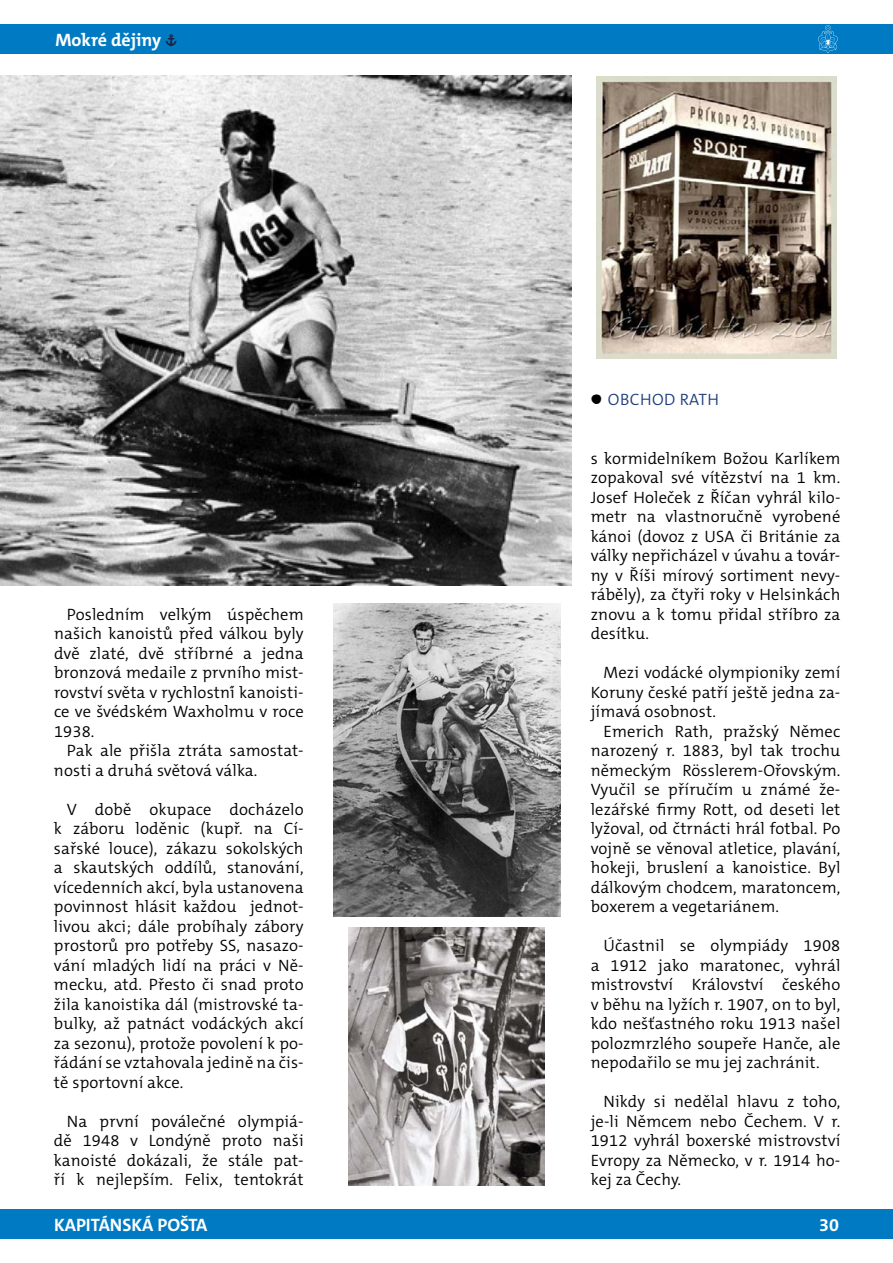
<style>
.page{position:relative;width:893px;height:1263px;background:#fff}
.page>*{position:absolute;margin:0;border:0;box-sizing:border-box;transform-origin:0 0}
.t1{font:700 18px "The Mix C5";color:#fff}
.t2{font:300 16.5px/19.5px "The Mix C5";letter-spacing:.01em;color:#000;text-align:justify}
.t3{font:300 16.5px "The Mix C5";letter-spacing:.03em;color:#1e3d78}
.s1{font-family:"SKAUT";font-size:16.5px;color:#1d2343}
.s2{font-family:"SKAUT";font-weight:700;color:#000}
</style>
<div class="page">
<div style="left:0;top:1209px;width:893px;height:30px;background:#007bc3"></div>
<div style="left:0;top:24px;width:893px;height:30px;background:#007bc3"></div>
<svg style="left:818px;top:25px;width:20px;height:28px"></svg>
<img style="left:596px;top:77px;width:240px;height:282px">
<img style="left:0;top:75px;width:572px;height:510px">
<img style="left:333px;top:604px;width:227px;height:312px">
<img style="left:349px;top:927px;width:195px;height:258px">
<p class="t1" style="left:55px;top:28px;width:123px">Mokré dějiny <span class="s1">»</span></p>
<p class="t2" style="left:54px;top:604px;width:251px;text-indent:13px">Posledním velkým úspěchem našich kanoistů před válkou byly dvě zlaté, dvě stříbrné a jedna bronzová medaile z prvního mist&shy;rovství světa v rychlostní́kanoisti&shy;ce ve švédském Waxholmu v roce 1938.</p>
<p class="t2" style="left:54px;top:741px;width:251px;text-indent:13px">Pak ale přišla ztráta samostat&shy;nosti a druhá světová válka.</p>
<p class="t2" style="left:54px;top:799px;width:251px;text-indent:13px">V době okupace docházelo k záboru loděnic (kupř. na Cí&shy;sařské louce), zákazu sokolských a skautských oddílů, stanování, vícedenních akcí, byla ustanovena povinnost hlásit každou jednot&shy;livou akci; dále probíhaly zábory prostorů pro potřeby SS, nasazo&shy;vání mladých lidí na práci v Ně&shy;mecku, atd. Přesto či snad proto žila kanoistika dál (mistrovské ta&shy;bulky, až patnáct vodáckých akcí za sezonu), protože povolení k po&shy;řádání se vztahovala jedině na čis&shy;tě sportovní akce.</p>
<p class="t2" style="left:54px;top:1111px;width:251px;text-indent:13px">Na první poválečné olympiá&shy;dě 1948 v Londýně proto naši kanoisté dokázali, že stále pat&shy;ří k nejlepším. Felix, tentokrát</p>
<p class="t3" style="left:591px;top:389px;width:130px"><span class="s2">¶</span> OBCHOD RATH</p>
<p class="t2" style="left:591px;top:448px;width:251px">s kormidelníkem Božou Karlíkem zopakoval své vítězství na 1 km.<br>Josef Holeček z Říčan vyhrál kilo&shy;metr na vlastnoručně vyrobené kánoi (dovoz z USA či Británie za války nepřicházel v úvahu a továr&shy;ny v Říši mírový sortiment nevy&shy;ráběly), za čtyři roky v Helsinkách znovu a k tomu přidal stříbro za desítku.</p>
<p class="t2" style="left:591px;top:663px;width:251px;text-indent:13px">Mezi vodácké olympioniky zemí Koruny české patří ještě jedna za&shy;jímavá osobnost.</p>
<p class="t2" style="left:591px;top:721px;width:251px;text-indent:13px">Emerich Rath, pražský Němec narozený r. 1883, byl tak trochu německým Rösslerem-Ořovským.<br>Vyučil se příručím u známé že&shy;lezářské firmy Rott, od deseti let lyžoval, od čtrnácti hrál fotbal. Po vojně se věnoval atletice, plavání, hokeji, bruslení a kanoistice. Byl dálkovým chodcem, maratoncem, boxerem a vegetariánem.</p>
<p class="t2" style="left:591px;top:936px;width:251px;text-indent:13px">Účastnil se olympiády 1908 a 1912 jako maratonec, vyhrál mistrovství Království českého v běhu na lyžích r. 1907, on to byl, kdo nešťastného roku 1913 našel polozmrzlého soupeře Hanče, ale nepodařilo se mu jej zachránit.</p>
<p class="t2" style="left:591px;top:1092px;width:251px;text-indent:13px">Nikdy si nedělal hlavu z toho, je-li Němcem nebo Čechem. V r.<br>1912 vyhrál boxerské mistrovství Evropy za Německo, v r. 1914 ho&shy;kej za Čechy.</p>
<p class="t1" style="left:54px;top:1213px;width:155px">KAPITÁNSKÁ POŠTA</p>
<p class="t1" style="left:819px;top:1213px;width:21px">30</p>
</div>
